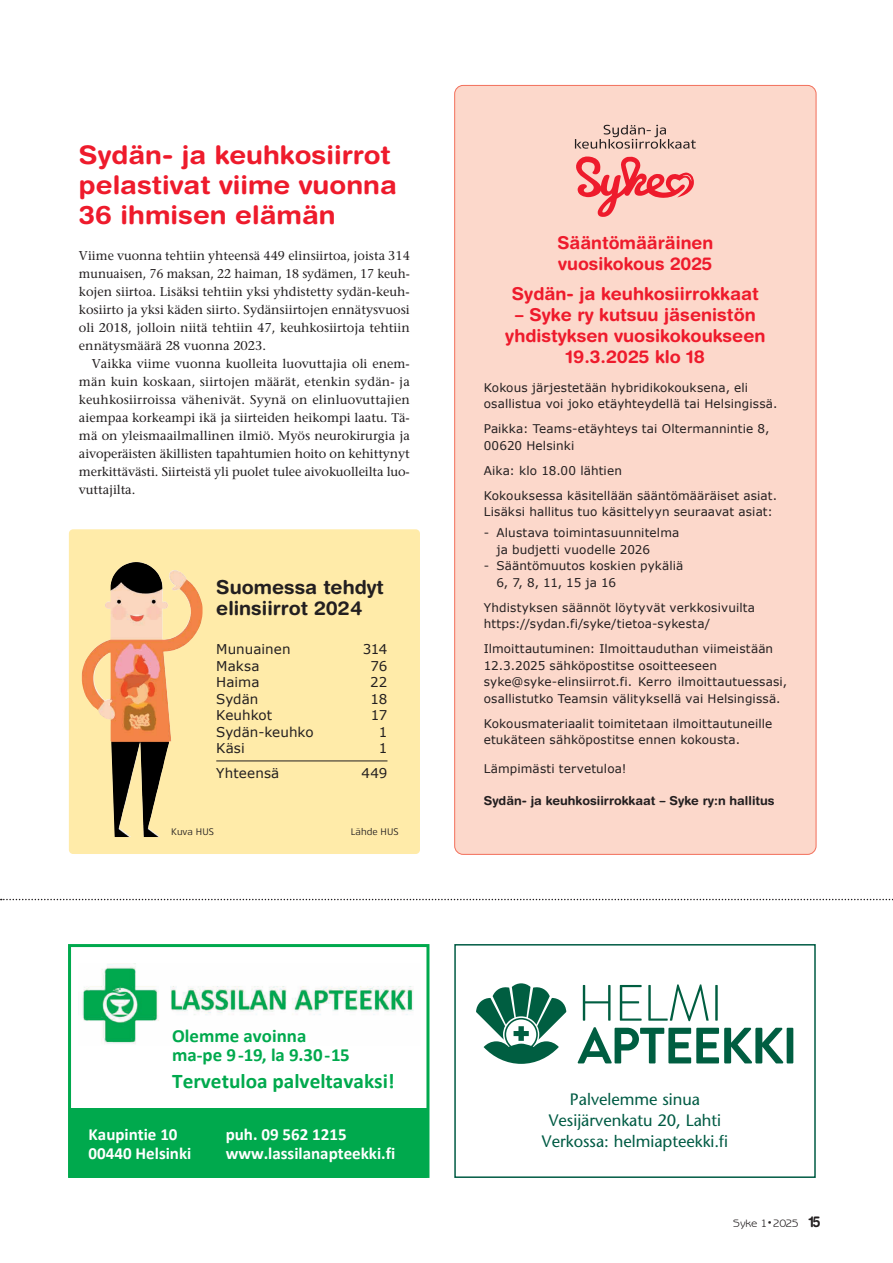
<style>
.page{position:relative;width:893px;height:1263px;background:#fff}
.page>*{position:absolute;margin:0;border:0;box-sizing:border-box;transform-origin:0 0}
.t1{font:700 25.65px/30px "Helvetica Rounded LT Std";color:#ee1b2c;scale:1.07 1}
.t2{font:700 20.85px "Calibri";color:#00a94d}
.t3{font:700 19.35px/21px "Helvetica Rounded LT Std";color:#231f20}
.t4{font:700 18.6px/19.5px "Calibri";color:#00a94d}
.t5{font:700 17.7px/21px "Helvetica Rounded LT Std";color:#ee1b2c}
.t6{font:700 16.95px/18.8px "Calibri";color:#fff}
.t7{font:500 16.5px/21px "Stone Sans Std";color:#005b44;text-align:center}
.t8{font:13.5px "Verdana";color:#231f20}
.t9{font:500 12.75px/18px "Stone Serif Std";letter-spacing:-.005em;color:#231f20;text-align:justify}
.t10{font:700 12.3px "Helvetica Rounded LT Std";color:#231f20}
.t11{font:12px/16.5px "Verdana";letter-spacing:.01em;color:#231f20}
.t12{font:10.8px "Benguiat Gothic Std";letter-spacing:-.025em;color:#231f20;scale:1.05 1}
.t13{font:9.75px "Aeonis LT Pro";color:#231f20}
.s1{font-size:7.5px}
.s2{font-family:"Helvetica Rounded LT Std";font-weight:700;font-size:15px}
</style>
<div class="page">
<div style="left:69px;top:529px;width:351px;height:325px;background:#ffeba9;border-radius:4px"></div>
<img style="left:82px;top:562px;width:121px;height:275px">
<hr style="left:216px;top:760px;width:171px;height:1px;background:#231f20">
<svg style="left:1px;top:899px;width:892px;height:1px"></svg>
<div style="left:69px;top:1109px;width:357px;height:69px;background:#00a94d"></div>
<div style="left:68px;top:944px;width:361px;height:234px;border:3px solid #00a94d"></div>
<img style="left:82px;top:963px;width:332px;height:81px">
<div style="left:454px;top:944px;width:362px;height:234px;border:2px solid #005b44"></div>
<svg style="left:476px;top:983px;width:90px;height:81px"></svg>
<svg style="left:577px;top:1027px;width:216px;height:36px"></svg>
<svg style="left:583px;top:984px;width:135px;height:37px"></svg>
<div style="left:455px;top:85px;width:361px;height:769px;background:#fcd8cb;border-radius:9px"></div>
<svg style="left:575px;top:125px;width:121px;height:24px"></svg>
<svg style="left:576px;top:156px;width:118px;height:61px"></svg>
<h1 class="t1" style="left:79px;top:139px;width:299px">Sydän- ja keuhkosiirrot pelastivat viime vuonna<br>36 ihmisen elämän</h1>
<p class="t9" style="left:79px;top:246px;width:332px">Viime vuonna tehtiin yhteensä 449 elinsiirtoa, joista 314 munuaisen, 76 maksan, 22 haiman, 18 sydämen, 17 keuh&shy;kojen siirtoa. Lisäksi tehtiin yksi yhdistetty sydän-keuh&shy;kosiirto ja yksi käden siirto. Sydänsiirtojen ennätysvuosi oli 2018, jolloin niitä tehtiin 47, keuhkosiirtoja tehtiin ennätysmäärä 28 vuonna 2023.</p>
<p class="t9" style="left:79px;top:354px;width:332px;text-indent:13px">Vaikka viime vuonna kuolleita luovuttajia oli enem&shy;män kuin koskaan, siirtojen määrät, etenkin sydän- ja keuhkosiirroissa vähenivät. Syynä on elinluovuttajien aiempaa korkeampi ikä ja siirteiden heikompi laatu. Tä&shy;mä on yleismaailmallinen ilmiö. Myös neurokirurgia ja aivoperäisten äkillisten tapahtumien hoito on kehittynyt merkittävästi. Siirteistä yli puolet tulee aivokuolleilta luo&shy;vuttajilta.</p>
<h3 class="t3" style="left:216px;top:576px;width:169px">Suomessa tehdyt elinsiirrot 2024</h3>
<p class="t8" style="left:216px;top:641px;width:76px">Munuainen</p>
<p class="t8" style="left:363px;top:641px;width:26px">314</p>
<p class="t8" style="left:216px;top:657px;width:45px">Maksa</p>
<p class="t8" style="left:370px;top:657px;width:18px">76</p>
<p class="t8" style="left:216px;top:674px;width:45px">Haima</p>
<p class="t8" style="left:370px;top:674px;width:19px">22</p>
<p class="t8" style="left:216px;top:690px;width:44px">Sydän</p>
<p class="t8" style="left:370px;top:690px;width:18px">18</p>
<p class="t8" style="left:216px;top:707px;width:57px">Keuhkot</p>
<p class="t8" style="left:371px;top:707px;width:18px">17</p>
<p class="t8" style="left:216px;top:723px;width:99px">Sydän-keuhko</p>
<p class="t8" style="left:379px;top:723px;width:10px">1</p>
<p class="t8" style="left:216px;top:740px;width:30px">Käsi</p>
<p class="t8" style="left:379px;top:740px;width:10px">1</p>
<p class="t8" style="left:216px;top:765px;width:65px">Yhteensä</p>
<p class="t8" style="left:361px;top:765px;width:27px">449</p>
<p class="t13" style="left:171px;top:826px;width:44px">Kuva HUS</p>
<p class="t13" style="left:351px;top:826px;width:49px">Lähde HUS</p>
<h3 class="t5" style="left:557px;top:232px;width:157px">Sääntömääräinen vuosikokous 2025</h3>
<h3 class="t5" style="left:512px;top:282px;width:248px">Sydän- ja keuhkosiirrokkaat</h3>
<h3 class="t5" style="left:505px;top:303px;width:262px;text-align:center">– Syke ry kutsuu jäsenistön yhdistyksen vuosikokoukseen<br>19.3.2025 klo 18</h3>
<p class="t11" style="left:484px;top:379px;width:295px">Kokous järjestetään hybridikokouksena, eli osallistua voi joko etäyhteydellä tai Helsingissä.</p>
<p class="t11" style="left:484px;top:421px;width:287px">Paikka: Teams-etäyhteys tai Oltermannintie 8,<br>00620 Helsinki</p>
<p class="t11" style="left:484px;top:458px;width:295px;line-height:25px">Aika: klo 18.00 lähtien<br>Kokouksessa käsitellään sääntömääräiset asiat.</p>
<p class="t11" style="left:484px;top:504px;width:291px">Lisäksi hallitus tuo käsittelyyn seuraavat asiat:</p>
<p class="t11" style="left:496px;top:525px;width:184px;text-indent:-13px">- Alustava toimintasuunnitelma ja budjetti vuodelle 2026</p>
<p class="t11" style="left:496px;top:558px;width:188px;text-indent:-13px">- Sääntömuutos koskien pykäliä<br>6, 7, 8, 11, 15 ja 16</p>
<p class="t11" style="left:484px;top:599px;width:273px">Yhdistyksen säännöt löytyvät verkkosivuilta https://sydan.fi/syke/tietoa-sykesta/</p>
<p class="t11" style="left:484px;top:641px;width:305px">Ilmoittautuminen: Ilmoittauduthan viimeistään 12.3.2025 sähköpostitse osoitteeseen syke@syke-elinsiirrot.fi. Kerro ilmoittautuessasi, osallistutko Teamsin välityksellä vai Helsingissä.</p>
<p class="t11" style="left:484px;top:715px;width:290px">Kokousmateriaalit toimitetaan ilmoittautuneille etukäteen sähköpostitse ennen kokousta.</p>
<p class="t11" style="left:484px;top:761px;width:144px">Lämpimästi tervetuloa!</p>
<p class="t10" style="left:484px;top:793px;width:292px">Sydän- ja keuhkosiirrokkaat – Syke ry:n hallitus</p>
<h3 class="t4" style="left:172px;top:1025px;width:179px">Olemme avoinna ma-pe 9-19, la 9.30-15</h3>
<h2 class="t2" style="left:172px;top:1066px;width:224px">Tervetuloa palveltavaksi!</h2>
<h3 class="t6" style="left:89px;top:1125px;width:104px">Kaupintie 10<br>00440 Helsinki</h3>
<h3 class="t6" style="left:226px;top:1125px;width:171px">puh. 09 562 1215 www.lassilanapteekki.fi</h3>
<h3 class="t7" style="left:542px;top:1089px;width:188px">Palvelemme sinua<br>Vesijärvenkatu 20, Lahti<br>Verkossa: helmiapteekki.fi</h3>
<p class="t12" style="left:733px;top:1217px;width:85px">Syke 1<span class="s1">•</span> 2025 <span class="s2">15</span></p>
</div>
